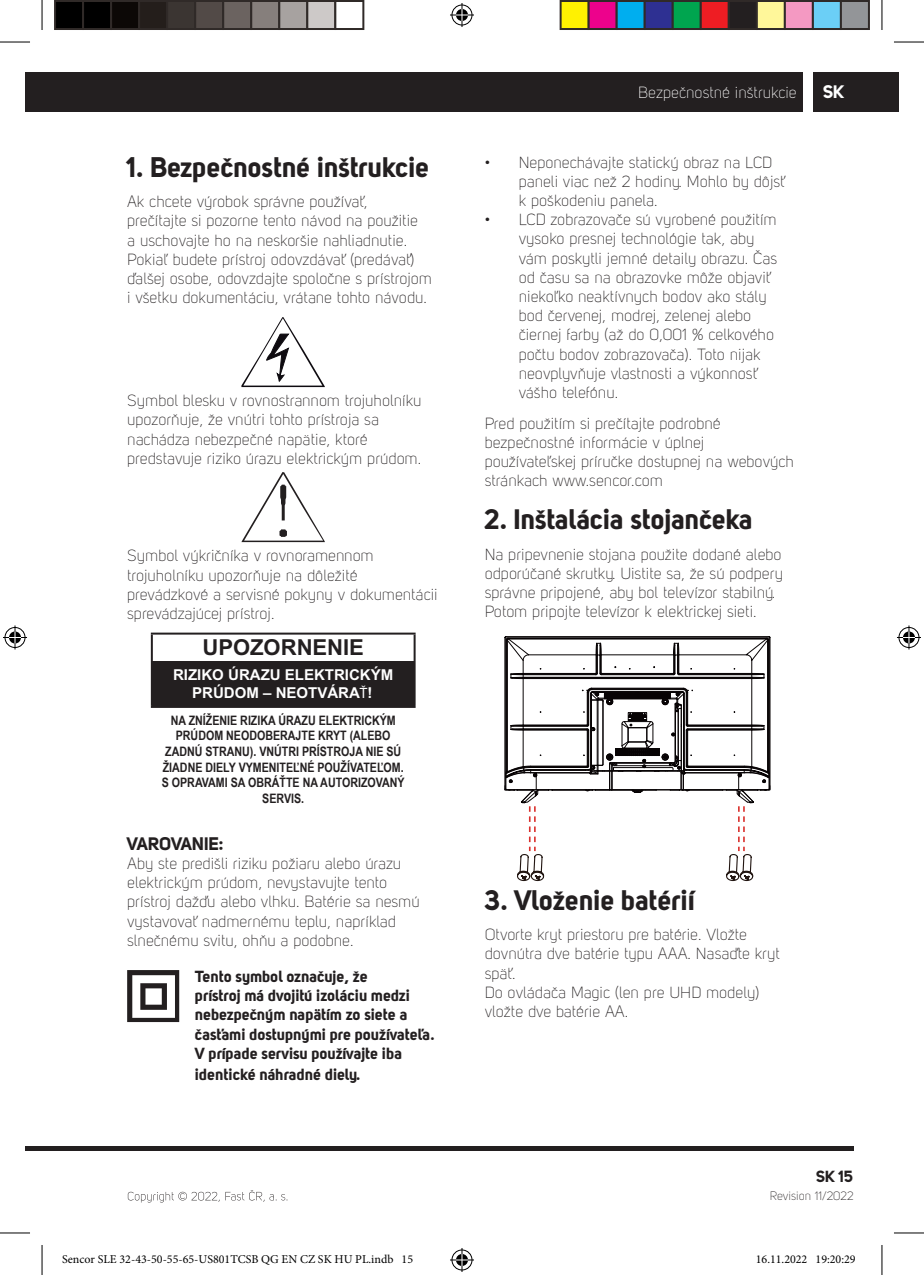
<style>
.page{position:relative;width:924px;height:1275px;background:#fff}
.page>*{position:absolute;margin:0;border:0;box-sizing:border-box;transform-origin:0 0}
.t1{font:28px "Uni Sans PRO Bold";color:#231f20}
.t2{font:700 22px "Arial";color:#231f20}
.t3{font:18px "Uni Sans PRO Bold";letter-spacing:-.015em;color:#231f20}
.t4{font:18px "Uni Sans PRO Bold";color:#fff}
.t5{font:16px/19.2px "Uni Sans PRO Light";color:#231f20}
.t6{font:16px/19.2px "Uni Sans PRO Bold";color:#231f20}
.t7{font:16px "Uni Sans PRO Light";color:#fff}
.t8{font:700 15px/18px "Arial";color:#fff;text-align:center}
.t9{font:700 13px/15.6px "Arial Narrow";color:#231f20;text-align:center}
.t10{font:12px "Minion Pro";color:#000}
.t11{font:12px "Uni Sans PRO Light";color:#231f20}
.s1{font-family:"Myriad Pro";font-weight:400}
</style>
<div class="page">
<div style="left:25px;top:72px;width:17px;height:39px;background:#231f20"></div>
<div style="left:42px;top:72px;width:760px;height:39px;background:#231f20"></div>
<div style="left:813px;top:72px;width:85px;height:39px;background:#231f20"></div>
<hr style="left:25px;top:1146px;width:828px;height:4px;background:#231f20">
<svg style="left:128px;top:1190px;width:159px;height:12px"></svg>
<svg style="left:241px;top:317px;width:84px;height:70px"></svg>
<svg style="left:241px;top:472px;width:84px;height:70px"></svg>
<div style="left:152px;top:661px;width:262px;height:46px;background:#231f20"></div>
<hr style="left:151px;top:632px;width:264px;height:2px;background:#231f20">
<hr style="left:151px;top:634px;width:2px;height:27px;background:#231f20">
<hr style="left:413px;top:634px;width:2px;height:27px;background:#231f20">
<hr style="left:151px;top:661px;width:2px;height:45px;background:#231f20">
<hr style="left:413px;top:661px;width:2px;height:45px;background:#231f20">
<hr style="left:151px;top:706px;width:264px;height:2px;background:#231f20">
<svg style="left:127px;top:970px;width:52px;height:52px"></svg>
<hr style="left:0;top:42px;width:30px;height:1px;background:#000">
<hr style="left:893px;top:42px;width:30px;height:1px;background:#000">
<hr style="left:0;top:1232px;width:30px;height:1px;background:#000">
<hr style="left:893px;top:1232px;width:30px;height:1px;background:#000">
<hr style="left:42px;top:0;width:1px;height:30px;background:#000">
<hr style="left:42px;top:1245px;width:1px;height:30px;background:#000">
<hr style="left:881px;top:0;width:1px;height:30px;background:#000">
<hr style="left:881px;top:1245px;width:1px;height:30px;background:#000">
<svg style="left:450px;top:3px;width:24px;height:24px"></svg>
<svg style="left:450px;top:1248px;width:24px;height:24px"></svg>
<svg style="left:3px;top:625px;width:24px;height:24px"></svg>
<svg style="left:897px;top:625px;width:23px;height:24px"></svg>
<div style="left:55px;top:1px;width:28px;height:28px;background:#000"></div>
<div style="left:54px;top:0;width:30px;height:30px;border:2px solid #302a28"></div>
<div style="left:83px;top:1px;width:28px;height:28px;background:#000"></div>
<div style="left:82px;top:0;width:30px;height:30px;border:2px solid #302a28"></div>
<div style="left:111px;top:1px;width:28px;height:28px;background:#0c0806"></div>
<div style="left:110px;top:0;width:30px;height:30px;border:2px solid #302a28"></div>
<div style="left:139px;top:1px;width:28px;height:28px;background:#241e1b"></div>
<div style="left:138px;top:0;width:30px;height:30px;border:2px solid #302a28"></div>
<div style="left:167px;top:1px;width:28px;height:28px;background:#3b3532"></div>
<div style="left:166px;top:0;width:30px;height:30px;border:2px solid #302a28"></div>
<div style="left:195px;top:1px;width:28px;height:28px;background:#524a47"></div>
<div style="left:194px;top:0;width:30px;height:30px;border:2px solid #302a28"></div>
<div style="left:223px;top:1px;width:28px;height:28px;background:#6b6360"></div>
<div style="left:222px;top:0;width:30px;height:30px;border:2px solid #302a28"></div>
<div style="left:251px;top:1px;width:28px;height:28px;background:#867f7c"></div>
<div style="left:250px;top:0;width:30px;height:30px;border:2px solid #302a28"></div>
<div style="left:279px;top:1px;width:28px;height:28px;background:#a7a2a0"></div>
<div style="left:278px;top:0;width:30px;height:30px;border:2px solid #302a28"></div>
<div style="left:307px;top:1px;width:28px;height:28px;background:#cdc9c8"></div>
<div style="left:306px;top:0;width:30px;height:30px;border:2px solid #302a28"></div>
<div style="left:334px;top:0;width:30px;height:30px;border:2px solid #302a28"></div>
<div style="left:560px;top:1px;width:28px;height:28px;background:#fff101"></div>
<div style="left:559px;top:0;width:30px;height:30px;border:2px solid #302a28"></div>
<div style="left:588px;top:1px;width:28px;height:28px;background:#ed028c"></div>
<div style="left:587px;top:0;width:30px;height:30px;border:2px solid #302a28"></div>
<div style="left:616px;top:1px;width:28px;height:28px;background:#00aeef"></div>
<div style="left:615px;top:0;width:30px;height:30px;border:2px solid #302a28"></div>
<div style="left:644px;top:1px;width:28px;height:28px;background:#2e3092"></div>
<div style="left:643px;top:0;width:30px;height:30px;border:2px solid #302a28"></div>
<div style="left:672px;top:1px;width:28px;height:28px;background:#00a54f"></div>
<div style="left:671px;top:0;width:30px;height:30px;border:2px solid #302a28"></div>
<div style="left:700px;top:1px;width:28px;height:28px;background:#ee1d23"></div>
<div style="left:699px;top:0;width:30px;height:30px;border:2px solid #302a28"></div>
<div style="left:728px;top:1px;width:28px;height:28px;background:#231f20"></div>
<div style="left:727px;top:0;width:30px;height:30px;border:2px solid #302a28"></div>
<div style="left:756px;top:1px;width:28px;height:28px;background:#fff79a"></div>
<div style="left:755px;top:0;width:30px;height:30px;border:2px solid #302a28"></div>
<div style="left:784px;top:1px;width:28px;height:28px;background:#f499c2"></div>
<div style="left:783px;top:0;width:30px;height:30px;border:2px solid #302a28"></div>
<div style="left:812px;top:1px;width:28px;height:28px;background:#6bcff6"></div>
<div style="left:811px;top:0;width:30px;height:30px;border:2px solid #302a28"></div>
<div style="left:840px;top:1px;width:28px;height:28px;background:#939598"></div>
<div style="left:839px;top:0;width:30px;height:30px;border:2px solid #302a28"></div>
<svg style="left:504px;top:636px;width:266px;height:245px"></svg>
<h1 class="t1" style="left:127px;top:149px;width:304px">1. Bezpečnostné inštrukcie</h1>
<p class="t5" style="left:127px;top:192px;width:306px">Ak chcete výrobok správne používať,<br>prečítajte si pozorne tento návod na použitie<br>a uschovajte ho na neskoršie nahliadnutie.<br>Pokiaľ budete prístroj odovzdávať (predávať) ďalšej osobe, odovzdajte spoločne s prístrojom i všetku dokumentáciu, vrátane tohto návodu.</p>
<p class="t5" style="left:127px;top:391px;width:296px">Symbol blesku v rovnostrannom trojuholníku upozorňuje, že vnútri tohto prístroja sa nachádza nebezpečné napätie, ktoré predstavuje riziko úrazu elektrickým prúdom.</p>
<p class="t5" style="left:127px;top:546px;width:312px">Symbol výkričníka v rovnoramennom trojuholníku upozorňuje na dôležité prevádzkové a servisné pokyny v dokumentácii sprevádzajúcej prístroj.</p>
<h2 class="t2" style="left:202px;top:634px;width:163px">UPOZORNENIE</h2>
<p class="t8" style="left:173px;top:666px;width:221px">RIZIKO ÚRAZU ELEKTRICKÝM<br>PRÚDOM – NEOTVÁRA<span class="s1">Ť</span>!</p>
<p class="t9" style="left:162px;top:712px;width:244px">NA ZNÍŽENIE RIZIKA ÚRAZU ELEKTRICKÝM<br>PRÚDOM NEODOBERAJTE KRYT (ALEBO<br>ZADNÚ STRANU). VNÚTRI PRÍSTROJA NIE SÚ<br>ŽIADNE DIELY VYMENITEĽNÉ POUŽÍVATEĽOM.<br>S OPRAVAMI SA OBRÁŤTE NA AUTORIZOVANÝ<br>SERVIS.</p>
<p class="t3" style="left:127px;top:832px;width:98px">VAROVANIE:</p>
<p class="t5" style="left:127px;top:853px;width:294px">Aby ste predišli riziku požiaru alebo úrazu elektrickým prúdom, nevystavujte tento prístroj dažďu alebo vlhku. Batérie sa nesmú vystavovať nadmernému teplu, napríklad slnečnému svitu, ohňu a podobne.</p>
<p class="t6" style="left:195px;top:966px;width:241px">Tento symbol označuje, že<br>prístroj má dvojitú izoláciu medzi nebezpečným napätím zo siete a časťami dostupnými pre používateľa.<br>V prípade servisu používajte iba</p>
<p class="t6" style="left:195px;top:1064px;width:167px">identické náhradné diely.</p>
<p class="t7" style="left:638px;top:83px;width:160px">Bezpečnostné inštrukcie</p>
<p class="t5" style="left:518px;top:152px;width:267px;text-indent:-34px">• Neponechávajte statický obraz na LCD paneli viac než 2 hodiny. Mohlo by dôjsť k poškodeniu panela.</p>
<p class="t5" style="left:518px;top:210px;width:260px;text-indent:-34px">• LCD zobrazovače sú vyrobené použitím vysoko presnej technológie tak, aby vám poskytli jemné detaily obrazu. Čas od času sa na obrazovke môže objaviť niekoľko neaktívnych bodov ako stály bod červenej, modrej, zelenej alebo čiernej farby (až do 0,001 % celkového počtu bodov zobrazovača). Toto nijak neovplyvňuje vlastnosti a výkonnosť vášho telefónu.</p>
<p class="t5" style="left:484px;top:413px;width:310px">Pred použitím si prečítajte podrobné bezpečnostné informácie v úplnej používateľskej príručke dostupnej na webových stránkach www.sencor.com</p>
<h1 class="t1" style="left:484px;top:502px;width:270px">2. Inštalácia stojančeka</h1>
<p class="t5" style="left:484px;top:544px;width:300px">Na pripevnenie stojana použite dodané alebo odporúčané skrutky. Uistite sa, že sú podpery správne pripojené, aby bol televízor stabilný.<br>Potom pripojte televízor k elektrickej sieti.</p>
<p class="t4" style="left:822px;top:81px;width:23px">SK</p>
<h1 class="t1" style="left:484px;top:882px;width:212px">3. Vloženie batérií</h1>
<p class="t5" style="left:484px;top:925px;width:296px">Otvorte kryt priestoru pre batérie. Vložte dovnútra dve batérie typu AAA. Nasaďte kryt späť.<br>Do ovládača Magic (len pre UHD modely) vložte dve batérie AA.</p>
<p class="t6" style="left:815px;top:1166px;width:39px">SK 15</p>
<p class="t11" style="left:769px;top:1189px;width:85px">Revision 11/2022</p>
<p class="t10" style="left:62px;top:1251px;width:352px">Sencor SLE 32-43-50-55-65-US801TCSB QG EN CZ SK HU PL.indb 15</p>
<p class="t10" style="left:755px;top:1251px;width:101px">16.11.2022 19:20:29</p>
</div>
